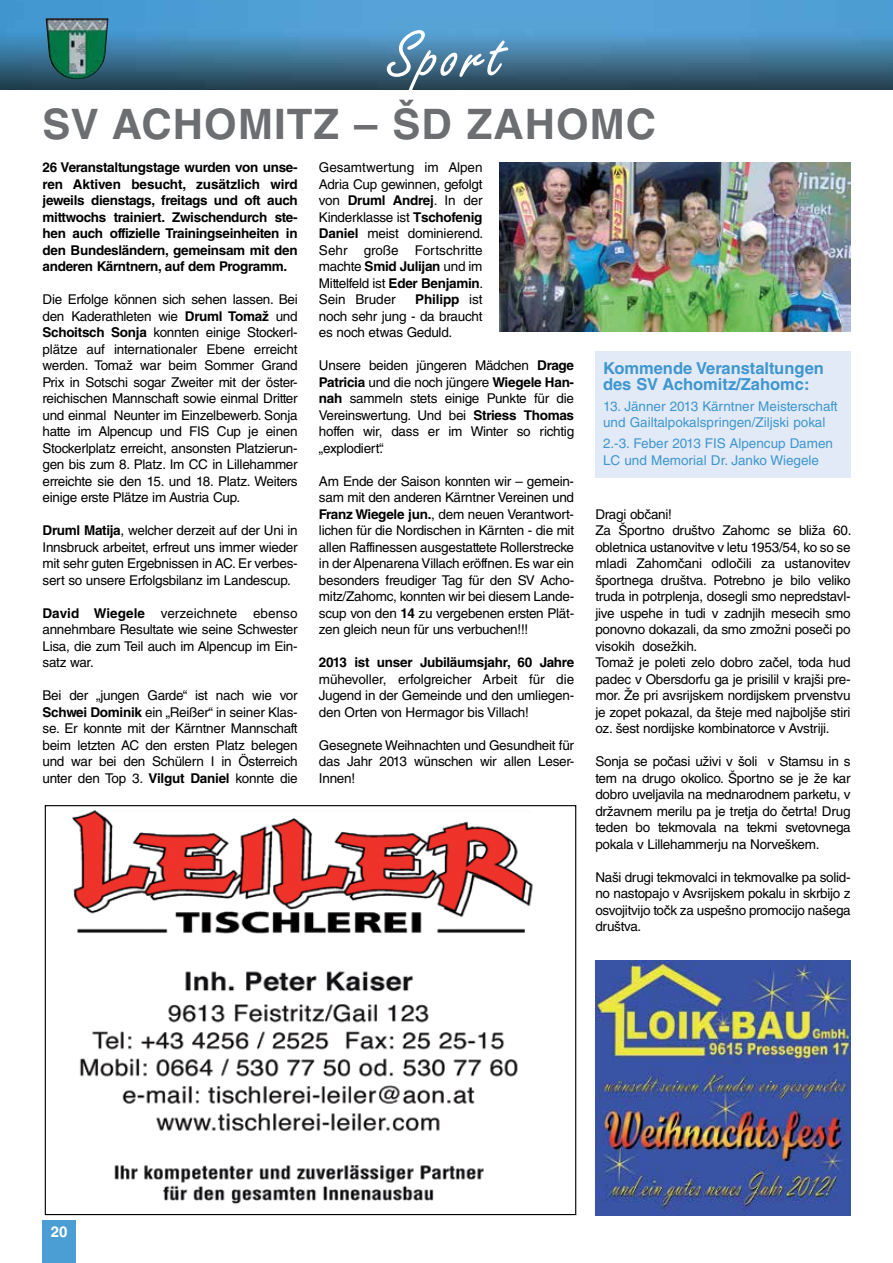
<style>
.page{position:relative;width:893px;height:1263px;background:#fff}
.page>*{position:absolute;margin:0;border:0;box-sizing:border-box;transform-origin:0 0}
.t1{font:72px "Freestyle Scr D";letter-spacing:.05em;color:#fff}
.t2{font:700 42px "Helvetica LT Std";letter-spacing:.025em;color:#6d6e71}
.t3{font:700 16.5px/16.5px "Helvetica LT Std";color:#4096d0}
.t4{font:700 15px "Helvetica LT Std";color:#fff}
.t5{font:13.5px/16.5px "Helvetica LT Std";letter-spacing:-.02em;color:#000;text-align:justify}
.t6{font:700 13.5px/16.5px "Helvetica LT Std";letter-spacing:-.02em;color:#000;text-align:justify}
.t7{font:13.5px/16.5px "Helvetica LT Std";color:#4096d0}
.s1{font-weight:700}
.s2{font-family:"Arial"}
</style>
<div class="page">
<img style="left:0;top:0;width:893px;height:89px">
<img style="left:46px;top:18px;width:63px;height:62px">
<img style="left:500px;top:162px;width:350px;height:169px">
<div style="left:595px;top:351px;width:255px;height:126px;background:#e1eaf6"></div>
<div style="left:43px;top:1220px;width:33px;height:43px;background:#4b9ed4"></div>
<img style="left:595px;top:960px;width:255px;height:255px">
<img style="left:72px;top:810px;width:461px;height:395px">
<h1 class="t1" style="left:388px;top:17px;width:118px">Sport</h1>
<h2 class="t2" style="left:43px;top:98px;width:615px">SV ACHOMITZ – ŠD ZAHOMC</h2>
<p class="t6" style="left:43px;top:159px;width:257px">26 Veranstaltungstage wurden von unse&shy;ren Aktiven besucht, zusätzlich wird jeweils dienstags, freitags und oft auch mittwochs trainiert. Zwischendurch ste&shy;hen auch offizielle Trainingseinheiten in den Bundesländern, gemeinsam mit den anderen Kärntnern, auf dem Programm.</p>
<p class="t5" style="left:43px;top:291px;width:257px">Die Erfolge können sich sehen lassen. Bei den Kaderathleten wie <span class="s1">Druml Tomaž</span> und <span class="s1">Schoitsch Sonja</span> konnten einige Stockerl&shy;plätze auf internationaler Ebene erreicht werden. Tomaž war beim Sommer Grand Prix in Sotschi sogar Zweiter mit der öster&shy;reichischen Mannschaft sowie einmal Dritter und einmal Neunter im Einzelbewerb. Sonja hatte im Alpencup und FIS Cup je einen Stockerlplatz erreicht, ansonsten Platzierun&shy;gen bis zum 8. Platz. Im CC in Lillehammer erreichte sie den 15. und 18. Platz. Weiters einige erste Plätze im Austria Cup.</p>
<p class="t5" style="left:43px;top:522px;width:257px"><span class="s1">Druml Matija</span>, welcher derzeit auf der Uni in Innsbruck arbeitet, erfreut uns immer wieder mit sehr guten Ergebnissen in AC. Er verbes&shy;sert so unsere Erfolgsbilanz im Landescup.</p>
<p class="t5" style="left:43px;top:605px;width:257px"><span class="s1">David Wiegele</span> verzeichnete ebenso annehmbare Resultate wie seine Schwester Lisa, die zum Teil auch im Alpencup im Ein&shy;satz war.</p>
<p class="t5" style="left:43px;top:687px;width:257px">Bei der „jungen Garde“ ist nach wie vor <span class="s1">Schwei Dominik</span> ein „Reißer“ in seiner Klas&shy;se. Er konnte mit der Kärntner Mannschaft beim letzten AC den ersten Platz belegen und war bei den Schülern I in Österreich unter den Top 3. <span class="s1">Vilgut Daniel</span> konnte die</p>
<p class="t5" style="left:319px;top:159px;width:166px">Gesamtwertung im Alpen Adria Cup gewinnen, gefolgt von <span class="s1">Druml Andrej</span>. In der Kinderklasse ist <span class="s1">Tschofenig Daniel</span> meist dominierend.<br>Sehr große Fortschritte machte <span class="s1">Smid Julijan</span> und im Mittelfeld ist <span class="s1">Eder Benjamin</span>.<br>Sein Bruder</p>
<p class="t5" style="left:319px;top:291px;width:165px;text-indent:96px"><span class="s1">Philipp</span> ist noch sehr jung - da braucht es noch etwas Geduld.</p>
<p class="t5" style="left:319px;top:357px;width:257px">Unsere beiden jüngeren Mädchen <span class="s1">Drage Patricia</span> und die noch jüngere <span class="s1">Wiegele Han&shy;nah</span> sammeln stets einige Punkte für die Vereinswertung. Und bei <span class="s1">Striess Thomas </span>hoffen wir, dass er im Winter so richtig „explodiert“.</p>
<p class="t5" style="left:319px;top:473px;width:257px">Am Ende der Saison konnten wir – gemein&shy;sam mit den anderen Kärntner Vereinen und <span class="s1">Franz Wiegele jun.</span>, dem neuen Verantwort&shy;lichen für die Nordischen in Kärnten - die mit allen Raffinessen ausgestattete Rollerstrecke in der Alpenarena Villach eröffnen. Es war ein besonders freudiger Tag für den SV Acho&shy;mitz/Zahomc, konnten wir bei diesem Lande&shy;scup von den <span class="s1">14</span> zu vergebenen ersten Plät&shy;zen gleich neun für uns verbuchen!!!</p>
<p class="t6" style="left:319px;top:654px;width:257px">2013 ist unser Jubiläumsjahr, 60 Jahre</p>
<p class="t5" style="left:319px;top:671px;width:257px">mühevoller, erfolgreicher Arbeit für die Jugend in der Gemeinde und den umliegen&shy;den Orten von Hermagor bis Villach!</p>
<p class="t5" style="left:319px;top:737px;width:257px">Gesegnete Weihnachten und Gesundheit für das Jahr 2013 wünschen wir allen Leser-Innen!</p>
<p class="t3" style="left:603px;top:359px;width:222px">Kommende Veranstaltungen des SV Achomitz/Zahomc:</p>
<p class="t7" style="left:603px;top:398px;width:236px">13. Jänner 2013 Kärntner Meisterschaft und Gailtalpokalspringen/Ziljski pokal</p>
<p class="t7" style="left:603px;top:435px;width:231px">2.-3. Feber 2013 FIS Alpencup Damen<br>LC und Memorial Dr. Janko Wiegele</p>
<p class="t5" style="left:595px;top:506px;width:257px;text-align:left">Dragi ob<span class="s2">č</span>ani!<br>Za Športno društvo Zahomc se bliža 60. obletnica ustanovitve v letu 1953/54, ko so se mladi Zahom<span class="s2">č</span>ani odlo<span class="s2">č</span>ili za ustanovitev športnega društva. Potrebno je bilo veliko truda in potrplenja, dosegli smo nepredstavl&shy;jive uspehe in tudi v zadnjih mesecih smo ponovno dokazali, da smo zmožni pose<span class="s2">č</span>i po visokih dosežkih.<br>Tomaž je poleti zelo dobro za<span class="s2">č</span>el, toda hud padec v Obersdorfu ga je prisilil v krajši pre&shy;mor. Že pri avsrijskem nordijskem prvenstvu je zopet pokazal, da šteje med najboljše stiri oz. šest nordijske kombinatorce v Avstriji.</p>
<p class="t5" style="left:595px;top:753px;width:257px">Sonja se po<span class="s2">č</span>asi uživi v šoli v Stamsu in s tem na drugo okolico. Športno se je že kar dobro uveljavila na mednarodnem parketu, v državnem merilu pa je tretja do <span class="s2">č</span>etrta! Drug teden bo tekmovala na tekmi svetovnega pokala v Lillehammerju na Norveškem.</p>
<p class="t5" style="left:595px;top:868px;width:257px">Naši drugi tekmovalci in tekmovalke pa solid&shy;no nastopajo v Avsrijskem pokalu in skrbijo z osvojitvijo to<span class="s2">č</span>k za uspešno promocijo našega društva.</p>
<p class="t4" style="left:51px;top:1222px;width:18px">20</p>
</div>
